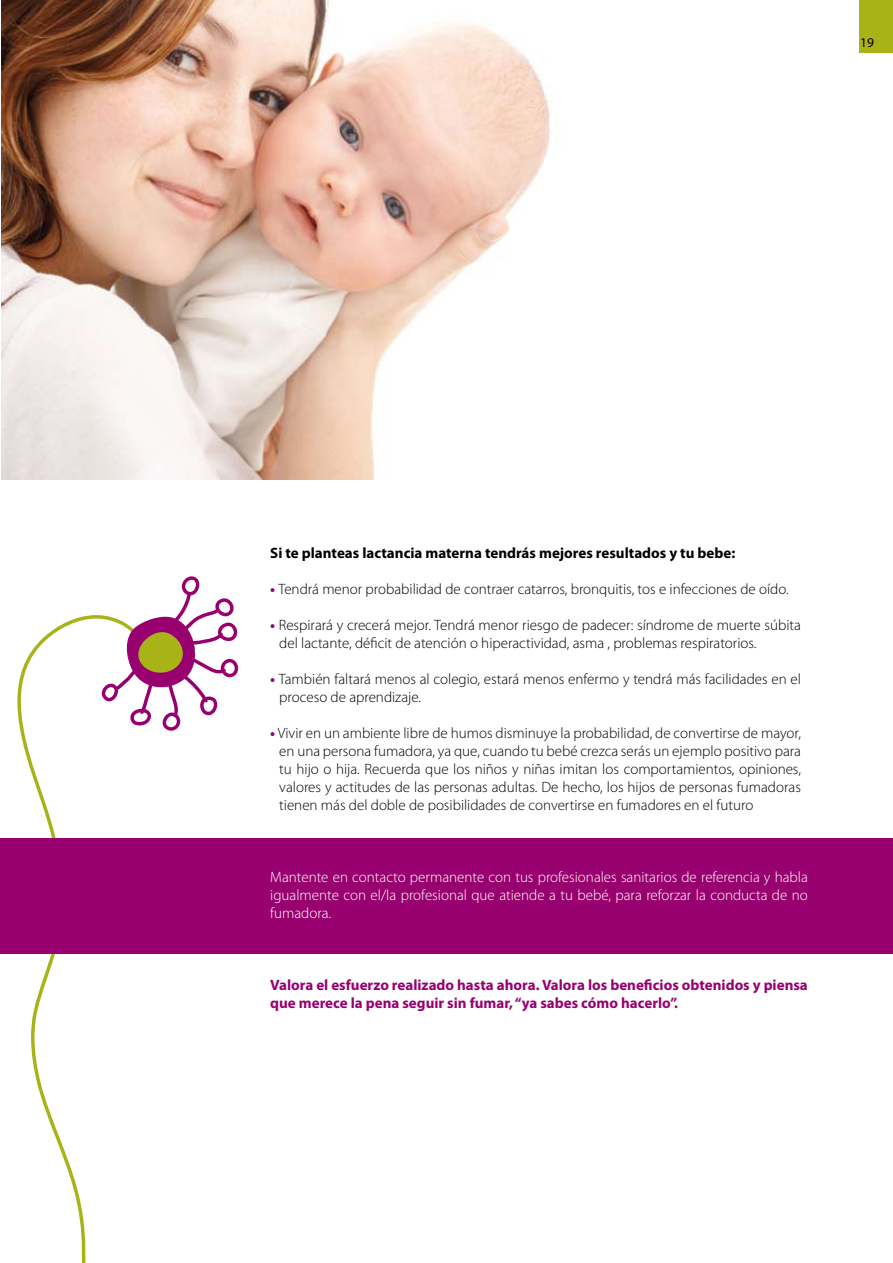
<style>
.page{position:relative;width:893px;height:1263px;background:#fff}
.page>*{position:absolute;margin:0;border:0;box-sizing:border-box;transform-origin:0 0}
.t1{font:300 15px/18px "Myriad Pro";color:#000}
.t2{font:300 15px/18px "Myriad Pro";color:#fff;text-align:justify}
.t3{font:700 15px/18px "Myriad Pro";color:#98006f}
.t4{font:700 15px "Myriad Pro";color:#000}
.t5{font:13.5px "Myriad Pro";color:#000}
.s1{font-weight:700;color:#98006f}
</style>
<div class="page">
<div style="left:859px;top:0;width:34px;height:52px;background:#a8b318"></div>
<svg style="left:17px;top:615px;width:85px;height:648px"></svg>
<svg style="left:102px;top:576px;width:136px;height:155px"></svg>
<div style="left:0;top:838px;width:893px;height:116px;background:#98006f"></div>
<img style="left:1px;top:0;width:550px;height:480px">
<p class="t5" style="left:860px;top:35px;width:15px">19</p>
<p class="t4" style="left:270px;top:545px;width:466px">Si te planteas lactancia materna tendrás mejores resultados y tu bebe:</p>
<p class="t1" style="left:270px;top:580px;width:520px"><span class="s1">•</span> Tendrá menor probabilidad de contraer catarros, bronquitis, tos e infecciones de oído.</p>
<p class="t1" style="left:279px;top:616px;width:523px;text-indent:-9px"><span class="s1">•</span> Respirará y crecerá mejor. Tendrá menor riesgo de padecer: síndrome de muerte súbita del lactante, déficit de atención o hiperactividad, asma , problemas respiratorios.</p>
<p class="t1" style="left:279px;top:670px;width:523px;text-indent:-9px"><span class="s1">•</span> También faltará menos al colegio, estará menos enfermo y tendrá más facilidades en el proceso de aprendizaje.</p>
<p class="t1" style="left:279px;top:724px;width:523px;text-align:justify;text-indent:-9px"><span class="s1">•</span> Vivir en un ambiente libre de humos disminuye la probabilidad, de convertirse de mayor, en una persona fumadora, ya que, cuando tu bebé crezca serás un ejemplo positivo para tu hijo o hija. Recuerda que los niños y niñas imitan los comportamientos, opiniones, valores y actitudes de las personas adultas. De hecho, los hijos de personas fumadoras tienen más del doble de posibilidades de convertirse en fumadores en el futuro</p>
<p class="t2" style="left:270px;top:868px;width:539px">Mantente en contacto permanente con tus profesionales sanitarios de referencia y habla igualmente con el/la profesional que atiende a tu bebé, para reforzar la conducta de no fumadora.</p>
<p class="t3" style="left:270px;top:976px;width:539px">Valora el esfuerzo realizado hasta ahora. Valora los beneficios obtenidos y piensa que merece la pena seguir sin fumar, “ya sabes cómo hacerlo”.</p>
</div>
